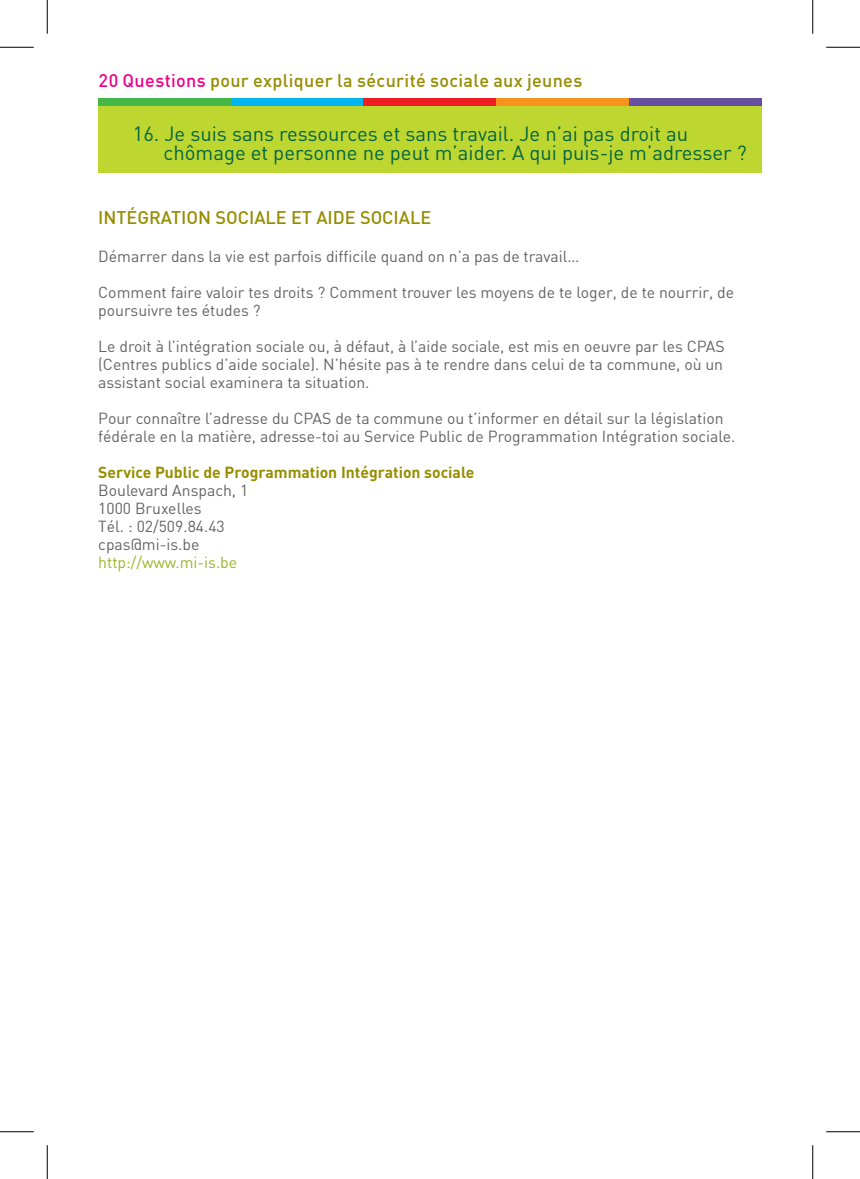
<style>
.page{position:relative;width:860px;height:1179px;background:#fff}
.page>*{position:absolute;margin:0;border:0;box-sizing:border-box;transform-origin:0 0}
.t1{font:20.25px/19.1px "DIN";color:#026442}
.t2{font:500 18px "DIN";letter-spacing:.015em;color:#968d00}
.t3{font:15.75px/18px "DIN";color:#636366}
.t4{font:700 15.75px "DIN";color:#968d00}
.t5{font:15.75px "DIN";color:#9cb226}
.s1{color:#ed028c}
</style>
<div class="page">
<div style="left:98px;top:98px;width:664px;height:75px;background:#bed630"></div>
<div style="left:98px;top:98px;width:133px;height:8px;background:#45b749"></div>
<div style="left:231px;top:98px;width:133px;height:8px;background:#00b5f0"></div>
<div style="left:364px;top:98px;width:132px;height:8px;background:#ee1d23"></div>
<div style="left:496px;top:98px;width:133px;height:8px;background:#f7931d"></div>
<div style="left:629px;top:98px;width:133px;height:8px;background:#6850a1"></div>
<hr style="left:0;top:47px;width:34px;height:1px;background:#000">
<hr style="left:826px;top:47px;width:34px;height:1px;background:#000">
<hr style="left:0;top:1131px;width:34px;height:1px;background:#000">
<hr style="left:826px;top:1131px;width:34px;height:1px;background:#000">
<hr style="left:47px;top:0;width:1px;height:34px;background:#000">
<hr style="left:47px;top:1145px;width:1px;height:34px;background:#000">
<hr style="left:812px;top:0;width:1px;height:34px;background:#000">
<hr style="left:812px;top:1145px;width:1px;height:34px;background:#000">
<p class="t2" style="left:99px;top:69px;width:485px"><span class="s1">20 Questions</span> pour expliquer la sécurité sociale aux jeunes</p>
<p class="t1" style="left:164px;top:124px;width:585px;text-indent:-31px">16. Je suis sans ressources et sans travail. Je n’ai pas droit au chômage et personne ne peut m’aider. A qui puis-je m’adresser ?</p>
<p class="t2" style="left:98px;top:206px;width:335px">INTÉGRATION SOCIALE ET AIDE SOCIALE</p>
<p class="t3" style="left:98px;top:247px;width:482px">Démarrer dans la vie est parfois difficile quand on n’a pas de travail…</p>
<p class="t3" style="left:98px;top:283px;width:637px">Comment faire valoir tes droits ? Comment trouver les moyens de te loger, de te nourrir, de poursuivre tes études ?</p>
<p class="t3" style="left:98px;top:337px;width:628px;text-align:justify">Le droit à l’intégration sociale ou, à défaut, à l’aide sociale, est mis en oeuvre par les CPAS (Centres publics d’aide sociale). N’hésite pas à te rendre dans celui de ta commune, où un assistant social examinera ta situation.</p>
<p class="t3" style="left:98px;top:409px;width:638px">Pour connaître l’adresse du CPAS de ta commune ou t’informer en détail sur la législation fédérale en la matière, adresse-toi au Service Public de Programmation Intégration sociale.</p>
<p class="t4" style="left:98px;top:462px;width:378px">Service Public de Programmation Intégration sociale</p>
<p class="t3" style="left:98px;top:481px;width:151px">Boulevard Anspach, 1<br>1000 Bruxelles<br>Tél. : 02/509.84.43 cpas@mi-is.be</p>
<p class="t5" style="left:98px;top:552px;width:140px">http://www.mi-is.be</p>
</div>
